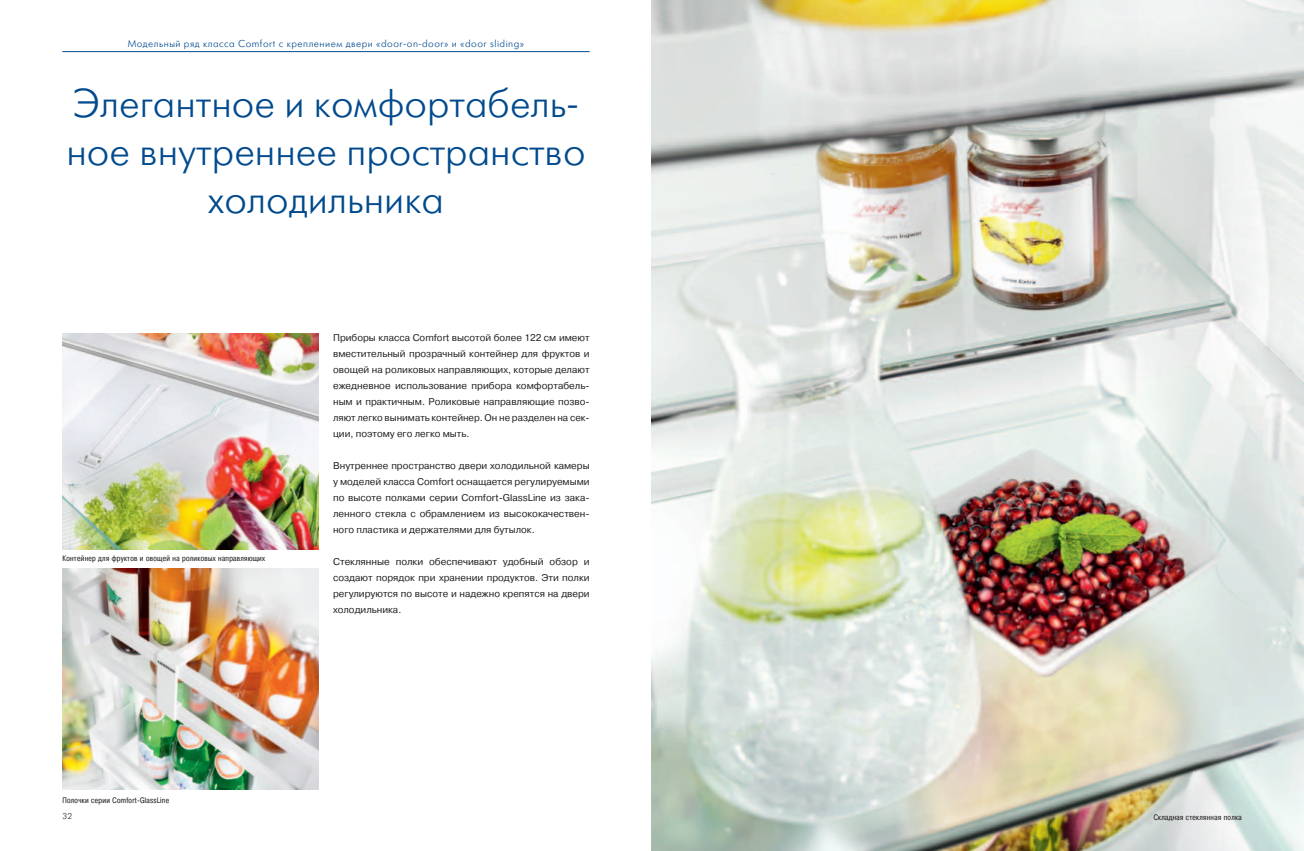
<style>
.page{position:relative;width:1304px;height:851px;background:#fff}
.page>*{position:absolute;margin:0;border:0;box-sizing:border-box;transform-origin:0 0}
.t1{font:300 40px/48px "Futuris C";color:#004a8d;text-align:center}
.t2{font:300 10px "Futuris C";letter-spacing:.05em;color:#004a8d}
.t3{font:9.8px/16px "Pragmatica C";color:#231f20;text-align:justify}
.t4{font:300 8.5px "Futuris C";color:#231f20}
.t5{font:8px "Pragmatica Cond C";letter-spacing:.04em;color:#231f20}
</style>
<div class="page">
<img style="left:62px;top:333px;width:257px;height:216px">
<img style="left:62px;top:568px;width:257px;height:221px">
<img style="left:652px;top:0;width:652px;height:850px">
<hr style="left:62px;top:51px;width:528px;height:1px;background:#004a8d">
<p class="t2" style="left:128px;top:38px;width:398px">Модельный ряд класса Comfort c креплением двери «door-on-door» и «door sliding»</p>
<h1 class="t1" style="left:66px;top:80px;width:521px">Элегантное и комфортабель&shy;ное внутреннее пространство холодильника</h1>
<p class="t5" style="left:62px;top:554px;width:204px">Контейнер для фруктов и овощей на роликовых направляющих</p>
<p class="t3" style="left:333px;top:330px;width:258px">Приборы класса Comfort высотой более 122 см имеют вместительный прозрачный контейнер для фруктов и овощей на роликовых направляющих, которые делают ежедневное использование прибора комфортабель&shy;ным и практичным. Роликовые направляющие позво&shy;ляют легко вынимать контейнер. Он не разделен на сек&shy;ции, поэтому его легко мыть.</p>
<p class="t3" style="left:333px;top:458px;width:258px">Внутреннее пространство двери холодильной камеры у моделей класса Comfort оснащается регулируемыми по высоте полками серии Comfort-GlassLine из зака&shy;ленного стекла с обрамлением из высококачествен&shy;ного пластика и держателями для бутылок.</p>
<p class="t3" style="left:333px;top:554px;width:258px">Стеклянные полки обеспечивают удобный обзор и создают порядок при хранении продуктов. Эти полки регулируются по высоте и надежно крепятся на двери холодильника.</p>
<p class="t5" style="left:62px;top:795px;width:108px">Полочки серии Comfort-GlassLine</p>
<p class="t4" style="left:62px;top:811px;width:11px">32</p>
<p class="t5" style="left:1154px;top:812px;width:89px">Складная стеклянная полка</p>
</div>
